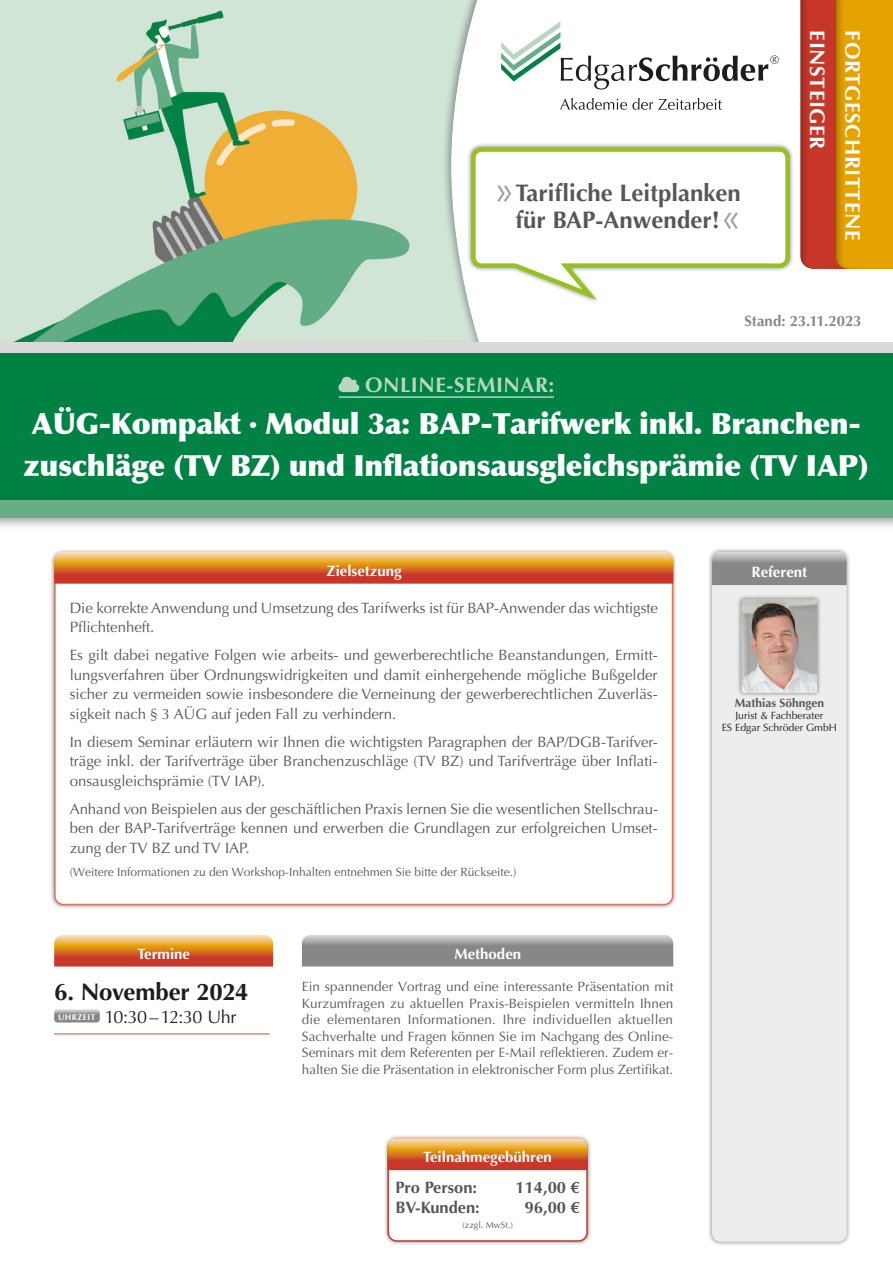
<style>
.page{position:relative;width:893px;height:1263px;background:#fff}
.page>*{position:absolute;margin:0;border:0;box-sizing:border-box;transform-origin:0 0}
.t1{font:900 29.25px/42px "Optima";letter-spacing:-.01em;color:#fff}
.t2{font:700 24px/27px "Optima";color:#575756;text-align:right}
.t3{font:700 24px "Optima";letter-spacing:-.015em;color:#1d1d1b}
.t4{font:700 21px "Optima";letter-spacing:.03em;color:#fff}
.t5{font:700 21px "Optima";letter-spacing:.025em;color:#b9d6c2}
.t6{font:18px "Optima";letter-spacing:-.035em;color:#1d1d1b}
.t7{font:700 16.5px "Optima";color:#575756}
.t8{font:15px/19.5px "Optima";color:#575756;text-align:justify}
.t9{font:700 15px "Optima";color:#fff}
.t10{font:700 15px "Optima";letter-spacing:-.01em;color:#878787}
.t11{font:13.5px/16.5px "Optima";color:#575756;text-align:justify}
.t12{font:12px "Optima";color:#575756}
.t13{font:700 12px "Optima";color:#575756}
.t14{font:10.5px/12px "Optima";color:#1d1d1b;text-align:center}
.t15{font:9px "Optima";color:#575756}
.s1{font-weight:400;font-size:45px;color:#9d9d9d}
</style>
<div class="page">
<svg style="left:54px;top:935px;width:219px;height:31px;background:#db7d3c"></svg>
<hr style="left:54px;top:1033px;width:216px;height:2px;background:#de8b72">
<svg style="left:54px;top:1009px;width:46px;height:13px"></svg>
<div style="left:707px;top:547px;width:144px;height:699px;background:#1d1d1b;opacity:.5"></div>
<div style="left:712px;top:552px;width:135px;height:690px;background:#ededed;border-radius:9px"></div>
<svg style="left:712px;top:552px;width:135px;height:33px;background:#969696"></svg>
<div style="left:49px;top:548px;width:628px;height:362px;background:#1d1d1b;opacity:.5"></div>
<div style="left:55px;top:554px;width:617px;height:350px;background:#fff;border-radius:9px"></div>
<svg style="left:54px;top:552px;width:619px;height:32px;background:#db7d3e"></svg>
<svg style="left:302px;top:935px;width:371px;height:31px;background:#969696"></svg>
<div style="left:383px;top:1133px;width:209px;height:113px;background:#1d1d1b;opacity:.5"></div>
<div style="left:388px;top:1139px;width:199px;height:102px;background:#fff;border-radius:9px"></div>
<div style="left:387px;top:1138px;width:201px;height:104px;border:2px solid #c73729;border-radius:9px"></div>
<svg style="left:387px;top:1138px;width:201px;height:32px;background:#db7c3d"></svg>
<div style="left:737px;top:594px;width:84px;height:103px;background:#1d1d1b;opacity:.5"></div>
<img style="left:741px;top:599px;width:76px;height:94px">
<div style="left:0;top:342px;width:893px;height:159px;background:#008244"></div>
<div style="left:0;top:0;width:482px;height:352px;background:#1d1d1b;opacity:.4"></div>
<hr style="left:339px;top:396px;width:215px;height:2px;background:#b9d6c2">
<svg style="left:339px;top:377px;width:20px;height:15px"></svg>
<div style="left:466px;top:143px;width:328px;height:161px;background:#1d1d1b;opacity:.5"></div>
<svg style="left:469px;top:145px;width:323px;height:160px"></svg>
<svg style="left:501px;top:21px;width:278px;height:69px"></svg>
<svg style="left:560px;top:98px;width:162px;height:12px"></svg>
<div style="left:0;top:495px;width:893px;height:36px;background:#1d1d1b;opacity:.4"></div>
<div style="left:0;top:500px;width:893px;height:17px;background:#65ae86"></div>
<div style="left:0;top:342px;width:893px;height:11px;background:#dadada"></div>
<svg style="left:800px;top:0;width:35px;height:269px;background:#c2382a"></svg>
<div style="left:835px;top:0;width:58px;height:270px;background:#1d1d1b;opacity:.4"></div>
<h2 class="t2" style="left:493px;top:179px;width:251px"><span class="s1">»</span>Tarifliche Leitplanken für BAP-Anwender!<span class="s1">«</span></h2>
<h3 class="t4" style="left:830px;top:30px;width:120px;rotate:90deg">EINSTEIGER</h3>
<h3 class="t4" style="left:865px;top:30px;width:211px;rotate:90deg">FORTGESCHRITTENE</h3>
<h3 class="t4" style="left:858px;top:30px;width:120px;rotate:90deg">EINSTEIGER</h3>
<p class="t10" style="left:744px;top:312px;width:119px">Stand: 23.11.2023</p>
<h3 class="t5" style="left:365px;top:373px;width:191px">ONLINE-SEMINAR:</h3>
<h1 class="t1" style="left:24px;top:403px;width:846px">AÜG-Kompakt · Modul 3a: BAP-Tarifwerk inkl. Branchen&shy;zuschläge (TV BZ) und Inflationsausgleichsprämie (TV IAP)</h1>
<p class="t9" style="left:327px;top:562px;width:77px">Zielsetzung</p>
<p class="t8" style="left:70px;top:598px;width:590px">Die korrekte Anwendung und Umsetzung des Tarifwerks ist für BAP-Anwender das wichtigste<br>Pflichtenheft.</p>
<p class="t8" style="left:70px;top:646px;width:590px">Es gilt dabei negative Folgen wie arbeits- und gewerberechtliche Beanstandungen, Ermitt&shy;lungsverfahren über Ordnungswidrigkeiten und damit einhergehende mögliche Bußgelder sicher zu vermeiden sowie insbesondere die Verneinung der gewerberechtlichen Zuverläs&shy;sigkeit nach § 3 AÜG auf jeden Fall zu verhindern.</p>
<p class="t8" style="left:70px;top:732px;width:590px">In diesem Seminar erläutern wir Ihnen die wichtigsten Paragraphen der BAP/DGB-Tarifver&shy;träge inkl. der Tarifverträge über Branchenzuschläge (TV BZ) und Tarifverträge über Inflati&shy;onsausgleichsprämie (TV IAP).</p>
<p class="t8" style="left:70px;top:799px;width:590px">Anhand von Beispielen aus der geschäftlichen Praxis lernen Sie die wesentlichen Stellschrau&shy;ben der BAP-Tarifverträge kennen und erwerben die Grundlagen zur erfolgreichen Umset&shy;zung der TV BZ und TV IAP.</p>
<p class="t12" style="left:70px;top:865px;width:448px">(Weitere Informationen zu den Workshop-Inhalten entnehmen Sie bitte der Rückseite.)</p>
<p class="t9" style="left:137px;top:945px;width:54px">Termine</p>
<h2 class="t3" style="left:54px;top:978px;width:196px">6. November 2024</h2>
<p class="t6" style="left:58px;top:1006px;width:180px"><sup>UHRZEIT</sup> 10:30–12:30 Uhr</p>
<p class="t9" style="left:454px;top:945px;width:68px">Methoden</p>
<p class="t11" style="left:302px;top:979px;width:373px">Ein spannender Vortrag und eine interessante Präsentation mit Kurzumfragen zu aktuellen Praxis-Beispielen vermitteln Ihnen die elementaren Informationen. Ihre individuellen aktuellen Sachverhalte und Fragen können Sie im Nachgang des Online-Seminars mit dem Referenten per E-Mail reflektieren. Zudem er&shy;halten Sie die Präsentation in elektronischer Form plus Zertifikat.</p>
<p class="t9" style="left:423px;top:1148px;width:130px">Teilnahmegebühren</p>
<p class="t7" style="left:395px;top:1178px;width:83px">Pro Person:</p>
<p class="t7" style="left:516px;top:1178px;width:66px">114,00 €</p>
<p class="t7" style="left:395px;top:1197px;width:86px">BV-Kunden:</p>
<p class="t7" style="left:525px;top:1197px;width:57px">96,00 €</p>
<p class="t15" style="left:462px;top:1219px;width:52px">(zzgl. MwSt.)</p>
<p class="t9" style="left:752px;top:563px;width:57px">Referent</p>
<p class="t13" style="left:735px;top:696px;width:91px">Mathias Söhngen</p>
<p class="t14" style="left:722px;top:710px;width:117px">Jurist &amp; Fachberater<br>ES Edgar Schröder GmbH</p>
</div>
